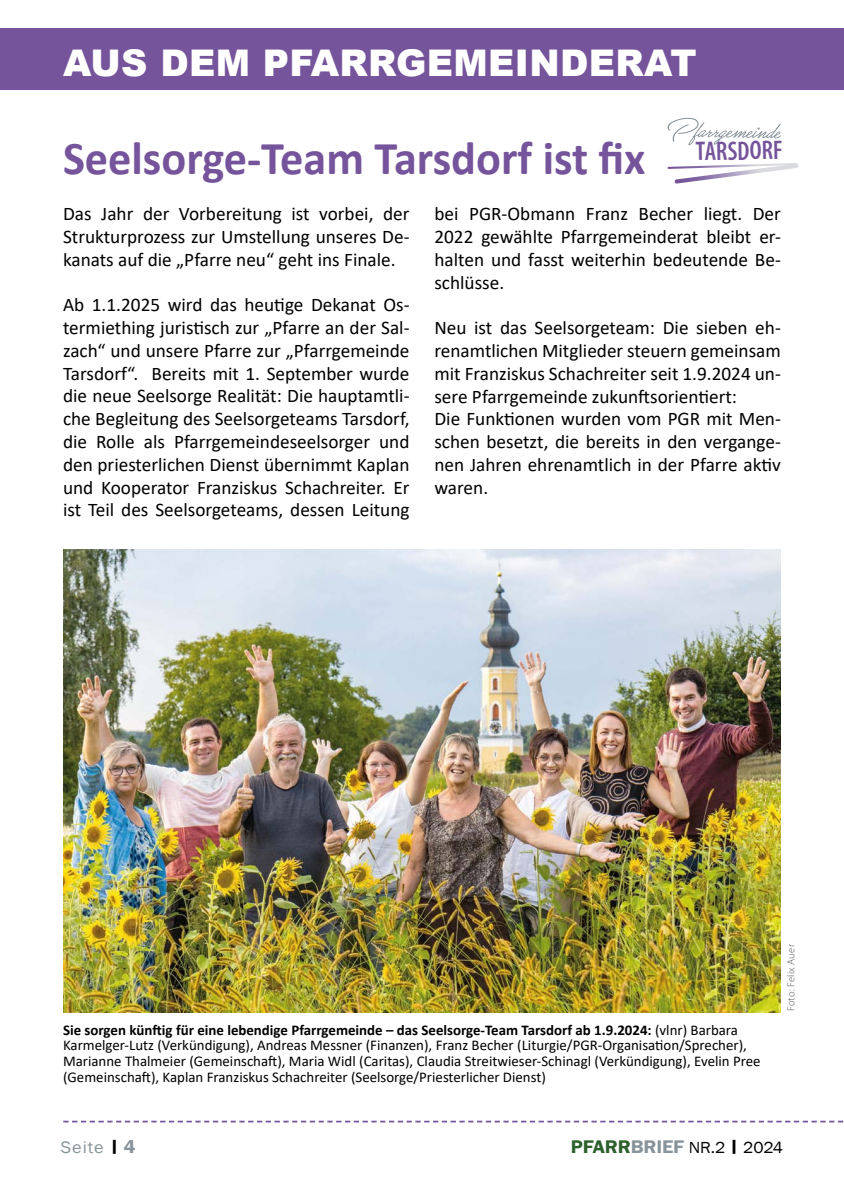
<style>
.page{position:relative;width:844px;height:1191px;background:#fff}
.page>*{position:absolute;margin:0;border:0;box-sizing:border-box;transform-origin:0 0}
.t1{font:700 47.25px "Calibri";color:#75549b}
.t2{font:900 36.75px "Arial";letter-spacing:.01em;color:#fff}
.t3{font:600 condensed 26.95px "Myriad Pro";color:#75549b;scale:.96 1}
.t4{font:19.25px/22.8px "Calibri";color:#000;text-align:justify}
.t5{font:17.15px "Franklin Gothic";letter-spacing:.05em;color:#88949b;scale:1.06 1}
.t6{font:16.45px "Franklin Gothic";letter-spacing:-.01em;color:#000;scale:1.06 1}
.t7{font:14.88px/15.8px "Calibri";color:#000}
.t8{font:300 10.5px "Myriad Pro";letter-spacing:.02em;color:#58585a}
.s1{font-weight:700}
.s2{font-weight:600;font-size:16.62px;color:#000}
.s3{font-weight:600;font-size:18.72px}
.s4{font-weight:600;font-size:18.72px;color:#2c602c}
.s5{font-weight:600;font-size:18.72px;color:#88949b}
.s6{font-weight:600;font-size:16.62px}
</style>
<div class="page">
<svg style="left:63px;top:1120px;width:780px;height:2px"></svg>
<div style="left:0;top:28px;width:843px;height:61px;background:#75549b"></div>
<img style="left:63px;top:549px;width:717px;height:463px">
<svg style="left:667px;top:118px;width:114px;height:27px"></svg>
<svg style="left:667px;top:163px;width:132px;height:21px"></svg>
<h2 class="t2" style="left:63px;top:40px;width:635px">AUS DEM PFARRGEMEINDERAT</h2>
<h1 class="t1" style="left:63px;top:125px;width:584px">Seelsorge-Team Tarsdorf ist fix</h1>
<h3 class="t3" style="left:695px;top:135px;width:92px;rotate:-1deg">TARSDORF</h3>
<p class="t4" style="left:63px;top:202px;width:348px">Das Jahr der Vorbereitung ist vorbei, der Strukturprozess zur Umstellung unseres De&shy;kanats auf die „Pfarre neu“ geht ins Finale.</p>
<p class="t4" style="left:63px;top:293px;width:348px">Ab 1.1.2025 wird das heutige Dekanat Os&shy;termiething juristisch zur „Pfarre an der Sal&shy;zach“ und unsere Pfarre zur „Pfarrgemeinde Tarsdorf“. Bereits mit 1. September wurde die neue Seelsorge Realität: Die hauptamtli&shy;che Begleitung des Seelsorgeteams Tarsdorf, die Rolle als Pfarrgemeindeseelsorger und den priesterlichen Dienst übernimmt Kaplan und Kooperator Franziskus Schachreiter. Er ist Teil des Seelsorgeteams, dessen Leitung</p>
<p class="t4" style="left:434px;top:202px;width:348px">bei PGR-Obmann Franz Becher liegt. Der 2022 gewählte Pfarrgemeinderat bleibt er&shy;halten und fasst weiterhin bedeutende Be&shy;schlüsse.</p>
<p class="t4" style="left:434px;top:316px;width:348px;text-align:left">Neu ist das Seelsorgeteam: Die sieben eh&shy;renamtlichen Mitglieder steuern gemeinsam mit Franziskus Schachreiter seit 1.9.2024 un&shy;sere Pfarrgemeinde zukunftsorientiert:<br>Die Funktionen wurden vom PGR mit Men&shy;schen besetzt, die bereits in den vergange&shy;nen Jahren ehrenamtlich in der Pfarre aktiv waren.</p>
<p class="t8" style="left:784px;top:1011px;width:68px;rotate:-90deg">Foto: Felix Auer</p>
<p class="t7" style="left:63px;top:1021px;width:699px"><span class="s1">Sie sorgen künftig für eine lebendige Pfarrgemeinde – das Seelsorge-Team Tarsdorf ab 1.9.2024:</span> (vlnr) Barbara Karmelger-Lutz (Verkündigung), Andreas Messner (Finanzen), Franz Becher (Liturgie/PGR-Organisation/Sprecher), Marianne Thalmeier (Gemeinschaft), Maria Widl (Caritas), Claudia Streitwieser-Schinagl (Verkündigung), Evelin Pree (Gemeinschaft), Kaplan Franziskus Schachreiter (Seelsorge/Priesterlicher Dienst)</p>
<p class="t5" style="left:61px;top:1136px;width:72px">Seite <span class="s2">|</span> <span class="s3">4</span></p>
<p class="t6" style="left:570px;top:1137px;width:201px"><span class="s4">PFARR</span><span class="s5">BRIEF</span> NR.2 <span class="s6">|</span> 2024</p>
</div>
